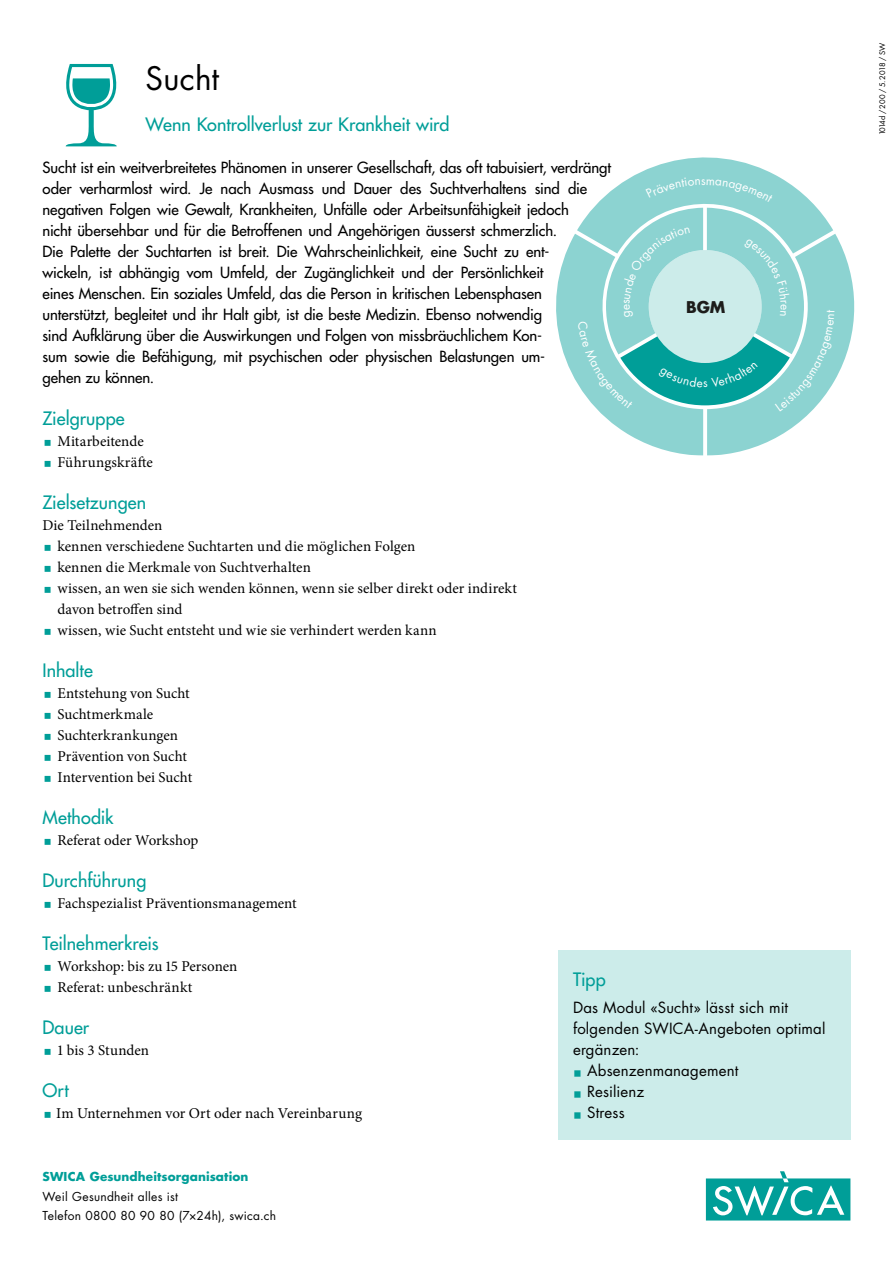
<style>
.page{position:relative;width:893px;height:1263px;background:#fff}
.page>*{position:absolute;margin:0;border:0;box-sizing:border-box;transform-origin:0 0}
.t1{font:31.5px "Futura Std";letter-spacing:.005em;color:#000}
.t2{font:500 18px "Futura Std";letter-spacing:.005em;color:#009e98}
.t3{font:700 15.75px "Futura Std";color:#1d1d1b}
.t4{font:500 15px/21px "Futura Std";letter-spacing:-.005em;color:#000}
.t5{font:15px/21px "Minion Pro";color:#000}
.t6{font:15px/21px "Futura Std";letter-spacing:.01em;color:#000}
.t7{font:12px/19.8px "Futura Std";letter-spacing:.02em;color:#000}
.t8{font:700 12px "Futura Std";letter-spacing:.01em;color:#009e98}
.t9{font:7.5px "Futura Std";letter-spacing:-.01em;color:#000}
.s1{font-family:"Minion Pro";font-size:21.75px;color:#009e98}
</style>
<div class="page">
<svg style="left:706px;top:1171px;width:144px;height:49px"></svg>
<svg style="left:65px;top:64px;width:52px;height:82px"></svg>
<div style="left:558px;top:950px;width:292px;height:189px;background:#ccecea"></div>
<svg style="left:556px;top:157px;width:299px;height:299px"></svg>
<h1 class="t1" style="left:146px;top:58px;width:75px">Sucht</h1>
<p class="t2" style="left:146px;top:113px;width:305px">Wenn Kontrollverlust zur Krankheit wird</p>
<p class="t4" style="left:43px;top:157px;width:570px">Sucht ist ein weitverbreitetes Phänomen in unserer Gesellschaft, das oft tabuisiert, verdrängt oder verharmlost wird. Je nach Ausmass und Dauer des Suchtverhaltens sind die negativen Folgen wie Gewalt, Krankheiten, Unfälle oder Arbeitsunfähigkeit jedoch<br>nicht übersehbar und für die Betroffenen und Angehörigen äusserst schmerzlich.<br>Die Palette der Suchtarten ist breit. Die Wahrscheinlichkeit, eine Sucht zu ent-<br>wickeln, ist abhängig vom Umfeld, der Zugänglichkeit und der Persönlichkeit<br>eines Menschen. Ein soziales Umfeld, das die Person in kritischen Lebensphasen unterstützt, begleitet und ihr Halt gibt, ist die beste Medizin. Ebenso notwendig<br>sind Aufklärung über die Auswirkungen und Folgen von missbräuchlichem Kon-<br>sum sowie die Befähigung, mit psychischen oder physischen Belastungen um-<br>gehen zu können.</p>
<p class="t2" style="left:43px;top:407px;width:84px">Zielgruppe</p>
<p class="t5" style="left:57px;top:431px;width:97px">Mitarbeitende<br>Führungskräfte</p>
<p class="t2" style="left:43px;top:491px;width:105px">Zielsetzungen</p>
<p class="t5" style="left:57px;top:515px;width:461px;text-indent:-15px">Die Teilnehmenden<br>kennen verschiedene Suchtarten und die möglichen Folgen<br>kennen die Merkmale von Suchtverhalten<br>wissen, an wen sie sich wenden können, wenn sie selber direkt oder indirekt davon betroffen sind<br>wissen, wie Sucht entsteht und wie sie verhindert werden kann</p>
<p class="t2" style="left:43px;top:659px;width:52px">Inhalte</p>
<p class="t5" style="left:57px;top:683px;width:136px">Entstehung von Sucht<br>Suchtmerkmale<br>Suchterkrankungen<br>Prävention von Sucht<br>Intervention bei Sucht</p>
<p class="t2" style="left:43px;top:806px;width:72px">Methodik</p>
<p class="t5" style="left:57px;top:830px;width:143px">Referat oder Workshop</p>
<p class="t2" style="left:43px;top:869px;width:105px">Durchführung</p>
<p class="t5" style="left:57px;top:893px;width:241px">Fachspezialist Präventionsmanagement</p>
<p class="t2" style="left:43px;top:932px;width:118px">Teilnehmerkreis</p>
<p class="t5" style="left:57px;top:956px;width:181px">Workshop: bis zu 15 Personen<br>Referat: unbeschränkt</p>
<p class="t2" style="left:43px;top:1016px;width:48px">Dauer</p>
<p class="t5" style="left:57px;top:1040px;width:94px">1 bis 3 Stunden</p>
<p class="t2" style="left:43px;top:1079px;width:28px">Ort</p>
<p class="t5" style="left:56px;top:1103px;width:308px">Im Unternehmen vor Ort oder nach Vereinbarung</p>
<p class="t3" style="left:686px;top:297px;width:41px">BGM</p>
<p class="t2" style="left:573px;top:968px;width:34px">Tipp</p>
<p class="t6" style="left:573px;top:997px;width:254px">Das Modul «Sucht» lässt sich mit folgenden SWICA-Angeboten optimal ergänzen:</p>
<p class="t6" style="left:573px;top:1060px;width:167px"><span class="s1">■</span> Absenzenmanagement</p>
<p class="t6" style="left:573px;top:1081px;width:73px"><span class="s1">■</span> Resilienz</p>
<p class="t6" style="left:573px;top:1102px;width:53px"><span class="s1">■</span> Stress</p>
<p class="t8" style="left:43px;top:1168px;width:207px">SWICA Gesundheitsorganisation</p>
<p class="t7" style="left:43px;top:1186px;width:235px">Weil Gesundheit alles ist<br>Telefon 0800 80 90 80 (7×24h), swica.ch</p>
<p class="t9" style="left:878px;top:135px;width:94px;rotate:-90deg">1014d / 200 / 5.2018 / SW</p>
</div>
